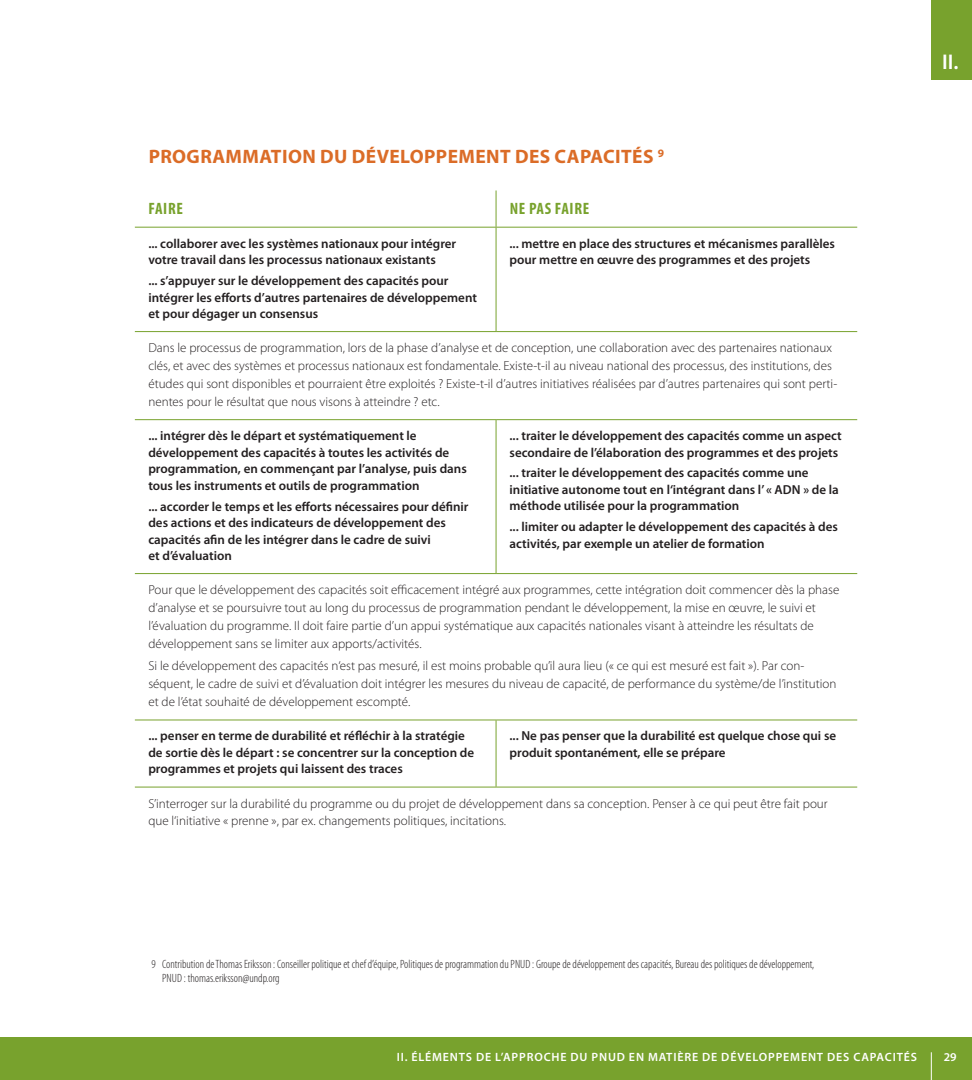
<style>
.page{position:relative;width:972px;height:1080px;background:#fff}
.page>*{position:absolute;margin:0;border:0;box-sizing:border-box;transform-origin:0 0}
.t1{font:600 21.3px "Myriad Pro";color:#fff}
.t2{font:700 19.5px "Myriad Pro";letter-spacing:.02em;color:#db6c27}
.t3{font:700 condensed 16.5px "Myriad Pro";letter-spacing:.02em;color:#78a22d}
.t4{font:300 13.05px/18px "Myriad Pro";color:#231f20}
.t5{font:600 13.05px/16.5px "Myriad Pro";color:#231f20}
.t6{font:300 condensed 12px/14.4px "Myriad Pro";color:#231f20}
.t7{font:600 12px "Myriad Pro";letter-spacing:.07em;color:#fff}
</style>
<div class="page">
<div style="left:932px;top:0;width:40px;height:80px;background:#78a22d"></div>
<hr style="left:496px;top:191px;width:1px;height:36px;background:#78a22d">
<hr style="left:135px;top:227px;width:361px;height:1px;background:#78a22d">
<hr style="left:496px;top:227px;width:361px;height:1px;background:#78a22d">
<hr style="left:496px;top:228px;width:1px;height:103px;background:#78a22d">
<hr style="left:135px;top:331px;width:361px;height:1px;background:#78a22d">
<hr style="left:496px;top:331px;width:361px;height:1px;background:#78a22d">
<hr style="left:135px;top:419px;width:361px;height:1px;background:#78a22d">
<hr style="left:496px;top:419px;width:361px;height:1px;background:#78a22d">
<hr style="left:496px;top:420px;width:1px;height:153px;background:#78a22d">
<hr style="left:135px;top:573px;width:361px;height:1px;background:#78a22d">
<hr style="left:496px;top:573px;width:361px;height:1px;background:#78a22d">
<hr style="left:135px;top:720px;width:361px;height:1px;background:#78a22d">
<hr style="left:496px;top:720px;width:361px;height:1px;background:#78a22d">
<hr style="left:496px;top:720px;width:1px;height:67px;background:#78a22d">
<hr style="left:135px;top:787px;width:361px;height:1px;background:#78a22d">
<hr style="left:496px;top:787px;width:361px;height:1px;background:#78a22d">
<div style="left:0;top:1038px;width:972px;height:42px;background:#78a22d"></div>
<svg style="left:931px;top:1052px;width:1px;height:28px"></svg>
<h2 class="t2" style="left:149px;top:146px;width:517px">PROGRAMMATION DU DÉVELOPPEMENT DES CAPACITÉS <sup>9</sup></h2>
<p class="t3" style="left:149px;top:199px;width:36px">FAIRE</p>
<p class="t3" style="left:510px;top:199px;width:81px">NE PAS FAIRE</p>
<p class="t5" style="left:148px;top:235px;width:309px">... collaborer avec les systèmes nationaux pour intégrer votre travail dans les processus nationaux existants</p>
<p class="t5" style="left:148px;top:272px;width:330px">... s’appuyer sur le développement des capacités pour intégrer les efforts d’autres partenaires de développement et pour dégager un consensus</p>
<p class="t5" style="left:510px;top:235px;width:327px">... mettre en place des structures et mécanismes parallèles pour mettre en œuvre des programmes et des projets</p>
<p class="t4" style="left:148px;top:339px;width:690px">Dans le processus de programmation, lors de la phase d’analyse et de conception, une collaboration avec des partenaires nationaux clés, et avec des systèmes et processus nationaux est fondamentale. Existe-t-il au niveau national des processus, des institutions, des études qui sont disponibles et pourraient être exploités ? Existe-t-il d’autres initiatives réalisées par d’autres partenaires qui sont perti&shy;nentes pour le résultat que nous visons à atteindre ? etc.</p>
<p class="t5" style="left:148px;top:427px;width:320px">... intégrer dès le départ et systématiquement le développement des capacités à toutes les activités de programmation, en commençant par l’analyse, puis dans tous les instruments et outils de programmation</p>
<p class="t5" style="left:148px;top:498px;width:322px">... accorder le temps et les efforts nécessaires pour définir des actions et des indicateurs de développement des capacités afin de les intégrer dans le cadre de suivi<br>et d’évaluation</p>
<p class="t5" style="left:510px;top:427px;width:334px">... traiter le développement des capacités comme un aspect secondaire de l’élaboration des programmes et des projets</p>
<p class="t5" style="left:510px;top:465px;width:331px">... traiter le développement des capacités comme une initiative autonome tout en l‘intégrant dans l’ « ADN » de la méthode utilisée pour la programmation</p>
<p class="t5" style="left:510px;top:518px;width:330px">... limiter ou adapter le développement des capacités à des activités, par exemple un atelier de formation</p>
<p class="t4" style="left:148px;top:581px;width:693px">Pour que le développement des capacités soit efficacement intégré aux programmes, cette intégration doit commencer dès la phase d’analyse et se poursuivre tout au long du processus de programmation pendant le développement, la mise en œuvre, le suivi et l’évaluation du programme. Il doit faire partie d’un appui systématique aux capacités nationales visant à atteindre les résultats de développement sans se limiter aux apports/activités.</p>
<p class="t4" style="left:148px;top:657px;width:690px">Si le développement des capacités n‘est pas mesuré, il est moins probable qu’il aura lieu (« ce qui est mesuré est fait »). Par con&shy;séquent, le cadre de suivi et d’évaluation doit intégrer les mesures du niveau de capacité, de performance du système/de l’institution et de l’état souhaité de développement escompté.</p>
<p class="t5" style="left:148px;top:727px;width:327px">... penser en terme de durabilité et réfléchir à la stratégie de sortie dès le départ : se concentrer sur la conception de programmes et projets qui laissent des traces</p>
<p class="t5" style="left:510px;top:727px;width:328px">... Ne pas penser que la durabilité est quelque chose qui se produit spontanément, elle se prépare</p>
<p class="t4" style="left:148px;top:794px;width:681px">S’interroger sur la durabilité du programme ou du projet de développement dans sa conception. Penser à ce qui peut être fait pour que l‘initiative « prenne », par ex. changements politiques, incitations.</p>
<p class="t6" style="left:162px;top:956px;width:654px;text-indent:-11px">9 Contribution de Thomas Eriksson : Conseiller politique et chef d’équipe, Politiques de programmation du PNUD : Groupe de développement des capacités, Bureau des politiques de développement,<br>PNUD : thomas.eriksson@undp.org</p>
<h1 class="t1" style="left:942px;top:48px;width:18px">II.</h1>
<p class="t7" style="left:397px;top:1050px;width:522px">II. ÉLÉMENTS DE L’APPROCHE DU PNUD EN MATIÈRE DE DÉVELOPPEMENT DES CAPACITÉS</p>
<p class="t7" style="left:944px;top:1050px;width:14px">29</p>
</div>
